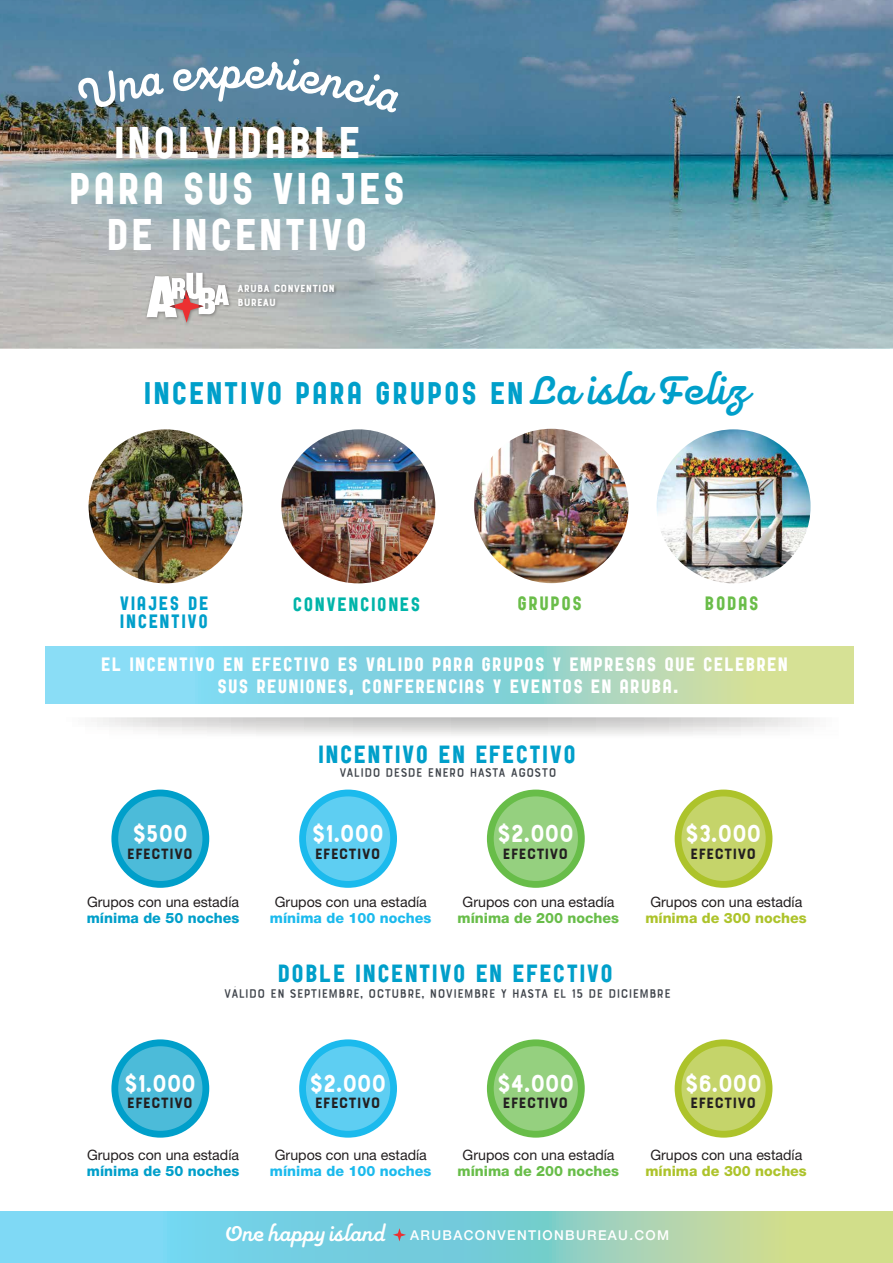
<style>
.page{position:relative;width:893px;height:1263px;background:#fff}
.page>*{position:absolute;margin:0;border:0;box-sizing:border-box;transform-origin:0 0}
.t1{font:48.15px/45.9px "Public Gothic Circular";letter-spacing:.08em;color:#fff;text-align:center}
.t2{font:33.9px "Public Gothic Circular";letter-spacing:.08em;color:#009fca}
.t3{font:27px "Public Gothic Circular";letter-spacing:.08em;color:#009fca}
.t4{font:25.65px "Bourton Base";letter-spacing:-.02em;color:#fff;scale:.89 1}
.t5{font:21px/22.5px "Public Gothic Circular";letter-spacing:.08em;color:#fff;text-align:center}
.t6{font:21px/18px "Public Gothic Circular";letter-spacing:.1em;color:#009fca}
.t7{font:21px "Public Gothic Circular";letter-spacing:.1em;color:#00b4a9}
.t8{font:21px "Public Gothic Circular";letter-spacing:.1em;color:#6abd49}
.t9{font:15.75px "Bourton Base";color:#231f20}
.t10{font:14.25px "Helvetica Neue LT Std";color:#231f20}
.t11{font:800 14.25px "Helvetica Neue LT Std";color:#1bbaed}
.t12{font:800 14.25px "Helvetica Neue LT Std";color:#68bd49}
.t13{font:800 14.25px "Helvetica Neue LT Std";color:#adc32b}
.t14{font:800 14.25px "Helvetica Neue LT Std";color:#009fca}
.t15{font:13.65px "Bourton Base Drop";letter-spacing:-.02em;color:#3e434a}
.t16{font:500 13.5px "Helvetica Neue";letter-spacing:.1em;color:#fff}
.t17{font:10.95px/13.2px "Bourton Base";color:#fff}
.s1{font-family:"Pauline Script";font-weight:700;font-size:47.1px}
.s2{font-family:"Pauline Script";font-weight:700;font-size:25.35px}
</style>
<div class="page">
<svg style="left:0;top:0;width:893px;height:348px;background:#7699a8"></svg>
<svg style="left:45px;top:646px;width:809px;height:57px;background:#9bd8d0"></svg>
<img style="left:89px;top:429px;width:154px;height:154px;border-radius:77px">
<img style="left:281px;top:429px;width:154px;height:154px;border-radius:77px">
<img style="left:474px;top:429px;width:155px;height:154px;border-radius:77px">
<img style="left:657px;top:429px;width:154px;height:154px;border-radius:77px">
<img style="left:143px;top:269px;width:197px;height:59px">
<svg style="left:146px;top:273px;width:83px;height:50px"></svg>
<div style="left:111px;top:789px;width:98px;height:99px;background:#009fca;border-radius:50%"></div>
<div style="left:118px;top:796px;width:84px;height:85px;background:#4cbbd9;border-radius:50%"></div>
<div style="left:299px;top:789px;width:98px;height:99px;background:#1bbaed;border-radius:50%"></div>
<div style="left:306px;top:796px;width:84px;height:85px;background:#5ecef2;border-radius:50%"></div>
<div style="left:487px;top:789px;width:98px;height:99px;background:#68bd49;border-radius:50%"></div>
<div style="left:494px;top:796px;width:84px;height:85px;background:#95d07f;border-radius:50%"></div>
<div style="left:675px;top:789px;width:97px;height:99px;background:#adc32b;border-radius:50%"></div>
<div style="left:681px;top:796px;width:85px;height:85px;background:#c5d46a;border-radius:50%"></div>
<div style="left:111px;top:1039px;width:98px;height:99px;background:#009fca;border-radius:50%"></div>
<div style="left:118px;top:1046px;width:84px;height:85px;background:#4cbbd9;border-radius:50%"></div>
<div style="left:299px;top:1039px;width:98px;height:99px;background:#1bbaed;border-radius:50%"></div>
<div style="left:306px;top:1046px;width:84px;height:85px;background:#5ecef2;border-radius:50%"></div>
<div style="left:487px;top:1039px;width:98px;height:99px;background:#68bd49;border-radius:50%"></div>
<div style="left:494px;top:1046px;width:84px;height:85px;background:#95d07f;border-radius:50%"></div>
<div style="left:675px;top:1039px;width:97px;height:99px;background:#adc32b;border-radius:50%"></div>
<div style="left:681px;top:1046px;width:85px;height:85px;background:#c5d46a;border-radius:50%"></div>
<svg style="left:97px;top:717px;width:717px;height:18px"></svg>
<svg style="left:0;top:1211px;width:893px;height:52px;background:#90d3cb"></svg>
<svg style="left:393px;top:1228px;width:13px;height:13px"></svg>
<svg style="left:76px;top:69px;width:89px;height:44px;background:#597e95"></svg>
<svg style="left:172px;top:58px;width:229px;height:56px;background:#55829e"></svg>
<h1 class="t1" style="left:72px;top:119px;width:336px">INOLVIDABLE<br>PARA SUS VIAJES<br>DE INCENTIVO</h1>
<p class="t17" style="left:238px;top:282px;width:99px">ARUBA CONVENTION<br>BUREAU</p>
<h2 class="t2" style="left:146px;top:376px;width:602px">INCENTIVO PARA GRUPOS EN<span class="s1">La isla Feliz</span></h2>
<h3 class="t6" style="left:121px;top:594px;width:90px">VIAJES DE<br>INCENTIVO</h3>
<h3 class="t7" style="left:294px;top:594px;width:128px">CONVENCIONES</h3>
<h3 class="t8" style="left:518px;top:593px;width:65px">GRUPOS</h3>
<h3 class="t8" style="left:706px;top:593px;width:55px">BODAS</h3>
<h3 class="t5" style="left:102px;top:652px;width:687px">EL INCENTIVO EN EFECTIVO ES VALIDO PARA GRUPOS Y EMPRESAS QUE CELEBREN<br>SUS REUNIONES, CONFERENCIAS Y EVENTOS EN ARUBA.</h3>
<h3 class="t3" style="left:319px;top:741px;width:258px">INCENTIVO EN EFECTIVO</h3>
<h3 class="t4" style="left:132px;top:817px;width:64px">$500</h3>
<p class="t9" style="left:127px;top:843px;width:67px">EFECTIVO</p>
<p class="t10" style="left:87px;top:893px;width:153px">Grupos con una estadía</p>
<p class="t14" style="left:87px;top:910px;width:154px">mínima de 50 noches</p>
<p class="t15" style="left:339px;top:765px;width:219px">VALIDO DESDE ENERO HASTA AGOSTO</p>
<h3 class="t4" style="left:312px;top:817px;width:83px">$1.000</h3>
<p class="t9" style="left:315px;top:843px;width:67px">EFECTIVO</p>
<h3 class="t4" style="left:497px;top:817px;width:88px">$2.000</h3>
<p class="t9" style="left:502px;top:843px;width:67px">EFECTIVO</p>
<h3 class="t4" style="left:685px;top:817px;width:87px">$3.000</h3>
<p class="t9" style="left:690px;top:843px;width:67px">EFECTIVO</p>
<p class="t10" style="left:275px;top:893px;width:153px">Grupos con una estadía</p>
<p class="t11" style="left:270px;top:910px;width:163px">mínima de 100 noches</p>
<p class="t10" style="left:463px;top:893px;width:153px">Grupos con una estadía</p>
<p class="t12" style="left:458px;top:910px;width:163px">mínima de 200 noches</p>
<p class="t10" style="left:650px;top:893px;width:153px">Grupos con una estadía</p>
<p class="t13" style="left:645px;top:910px;width:163px">mínima de 300 noches</p>
<h3 class="t4" style="left:124px;top:1067px;width:83px">$1.000</h3>
<p class="t9" style="left:127px;top:1093px;width:67px">EFECTIVO</p>
<h3 class="t3" style="left:279px;top:960px;width:336px">DOBLE INCENTIVO EN EFECTIVO</h3>
<p class="t15" style="left:224px;top:985px;width:449px">VÁLIDO EN SEPTIEMBRE, OCTUBRE, NOVIEMBRE Y HASTA EL 15 DE DICIEMBRE</p>
<h3 class="t4" style="left:309px;top:1067px;width:88px">$2.000</h3>
<p class="t9" style="left:315px;top:1093px;width:67px">EFECTIVO</p>
<h3 class="t4" style="left:497px;top:1067px;width:88px">$4.000</h3>
<p class="t9" style="left:502px;top:1093px;width:67px">EFECTIVO</p>
<h3 class="t4" style="left:684px;top:1067px;width:88px">$6.000</h3>
<p class="t9" style="left:690px;top:1093px;width:67px">EFECTIVO</p>
<p class="t10" style="left:87px;top:1146px;width:153px">Grupos con una estadía</p>
<p class="t14" style="left:87px;top:1162px;width:154px">mínima de 50 noches</p>
<p class="t10" style="left:275px;top:1146px;width:153px">Grupos con una estadía</p>
<p class="t11" style="left:270px;top:1162px;width:163px">mínima de 100 noches</p>
<p class="t10" style="left:463px;top:1146px;width:153px">Grupos con una estadía</p>
<p class="t12" style="left:458px;top:1162px;width:163px">mínima de 200 noches</p>
<p class="t10" style="left:650px;top:1146px;width:153px">Grupos con una estadía</p>
<p class="t13" style="left:645px;top:1162px;width:163px">mínima de 300 noches</p>
<p class="t16" style="left:224px;top:1224px;width:446px"><span class="s2">One happy island</span> ARUBACONVENTIONBUREAU.COM</p>
</div>
